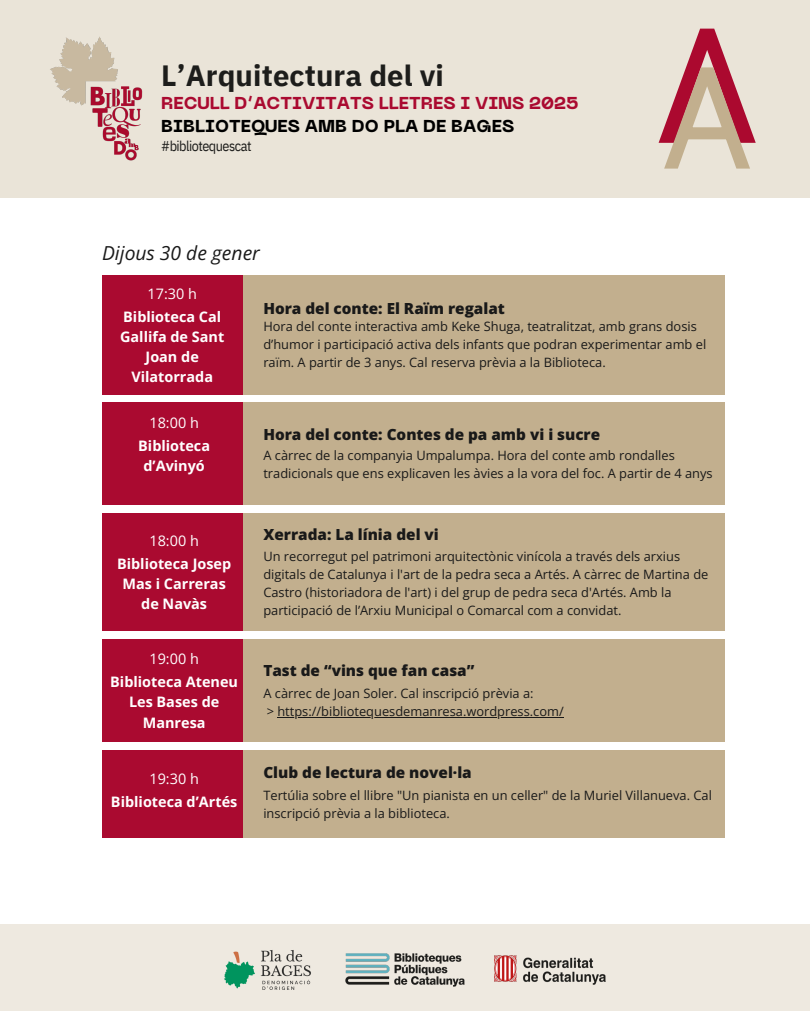
<style>
.page{position:relative;width:810px;height:1013px;background:#fff}
.page>*{position:absolute;margin:0;border:0;box-sizing:border-box;transform-origin:0 0}
.t1{font:700 29.2px "IBM Plex Sans";letter-spacing:.005em;color:#1d1d1b}
.t2{font:italic 19.3px "Open Sans";color:#191919}
.t3{font:800 17.1px/23.5px "PP Neue Machina";color:#aa0a30}
.t4{font:800 15.3px "Open Sans";color:#191919}
.t5{font:700 14.4px/20.2px "Open Sans";color:#fff;text-align:center}
.t6{font:14.4px "Open Sans";color:#fff}
.t7{font:14.1px "IBM Plex Sans Cond";letter-spacing:-.035em;color:#1d1d1b}
.t8{font:12.9px/18px "Open Sans";color:#191919}
.s1{color:#000}
</style>
<div class="page">
<div style="left:0;top:924px;width:810px;height:86px;background:#eee9e0"></div>
<img style="left:345px;top:953px;width:120px;height:34px">
<img style="left:494px;top:955px;width:112px;height:30px">
<img style="left:224px;top:950px;width:87px;height:40px">
<div style="left:0;top:0;width:810px;height:197px;background:#eae4d8"></div>
<svg style="left:659px;top:29px;width:97px;height:140px"></svg>
<img style="left:50px;top:37px;width:93px;height:124px">
<div style="left:242px;top:402px;width:483px;height:103px;background:#c2af8e"></div>
<div style="left:102px;top:402px;width:140px;height:103px;background:#aa0a30"></div>
<div style="left:242px;top:513px;width:483px;height:118px;background:#c2af8e"></div>
<div style="left:102px;top:513px;width:140px;height:118px;background:#aa0a30"></div>
<div style="left:242px;top:750px;width:483px;height:87px;background:#c2af8e"></div>
<div style="left:102px;top:750px;width:140px;height:87px;background:#aa0a30"></div>
<div style="left:242px;top:639px;width:483px;height:103px;background:#c2af8e"></div>
<div style="left:102px;top:639px;width:140px;height:103px;background:#aa0a30"></div>
<hr style="left:277px;top:716px;width:287px;height:1px;background:#191919">
<div style="left:242px;top:275px;width:483px;height:120px;background:#c2af8e"></div>
<div style="left:102px;top:275px;width:140px;height:120px;background:#aa0a30"></div>
<p class="t1" style="left:161px;top:56px;width:284px">L’Arquitectura del vi</p>
<h1 class="t3" style="left:161px;top:92px;width:419px">RECULL D’ACTIVITATS LLETRES I VINS 2025<br><span class="s1">BIBLIOTEQUES AMB DO PLA DE BAGES</span></h1>
<h3 class="t7" style="left:161px;top:137px;width:92px">#bibliotequescat</h3>
<h5 class="t2" style="left:102px;top:240px;width:159px">Dijous 30 de gener</h5>
<h4 class="t6" style="left:148px;top:283px;width:51px">17:30 h</h4>
<p class="t5" style="left:120px;top:306px;width:106px">Biblioteca Cal<br>Gallifa de Sant<br>Joan de<br>Vilatorrada</p>
<p class="t8" style="left:263px;top:317px;width:444px">Hora del conte interactiva amb Keke Shuga, teatralitzat, amb grans dosis d’humor i participació activa dels infants que podran experimentar amb el raïm. A partir de 3 anys. Cal reserva prèvia a la Biblioteca.</p>
<h5 class="t4" style="left:263px;top:297px;width:243px">Hora del conte: El Raïm regalat</h5>
<h5 class="t6" style="left:149px;top:412px;width:51px">18:00 h</h5>
<h4 class="t5" style="left:138px;top:435px;width:73px">Biblioteca d’Avinyó</h4>
<p class="t8" style="left:263px;top:446px;width:451px">A càrrec de la companyia Umpalumpa. Hora del conte amb rondalles tradicionals que ens explicaven les àvies a la vora del foc. A partir de 4 anys</p>
<p class="t4" style="left:263px;top:424px;width:338px">Hora del conte: Contes de pa amb vi i sucre</p>
<p class="t4" style="left:263px;top:523px;width:177px">Xerrada: La línia del vi</p>
<h5 class="t6" style="left:149px;top:530px;width:51px">18:00 h</h5>
<h4 class="t5" style="left:117px;top:553px;width:116px">Biblioteca Josep<br>Mas i Carreras de Navàs</h4>
<p class="t8" style="left:263px;top:547px;width:447px">Un recorregut pel patrimoni arquitectònic vinícola a través dels arxius digitals de Catalunya i l'art de la pedra seca a Artés. A càrrec de Martina de Castro (historiadora de l'art) i del grup de pedra seca d'Artés. Amb la participació de l’Arxiu Municipal o Comarcal com a convidat.</p>
<h5 class="t6" style="left:149px;top:649px;width:51px">19:00 h</h5>
<h4 class="t5" style="left:110px;top:671px;width:129px">Biblioteca Ateneu<br>Les Bases de<br>Manresa</h4>
<p class="t8" style="left:263px;top:684px;width:272px">A càrrec de Joan Soler. Cal inscripció prèvia a:</p>
<p class="t4" style="left:263px;top:659px;width:213px">Tast de “vins que fan casa”</p>
<p class="t8" style="left:267px;top:702px;width:299px">&gt; https://bibliotequesdemanresa.wordpress.com/</p>
<p class="t4" style="left:263px;top:761px;width:210px">Club de lectura de novel·la</p>
<h5 class="t6" style="left:149px;top:768px;width:51px">19:30 h</h5>
<h4 class="t5" style="left:111px;top:791px;width:128px">Biblioteca d’Artés</h4>
<p class="t8" style="left:263px;top:786px;width:450px">Tertúlia sobre el llibre "Un pianista en un celler" de la Muriel Villanueva. Cal inscripció prèvia a la biblioteca.</p>
</div>
